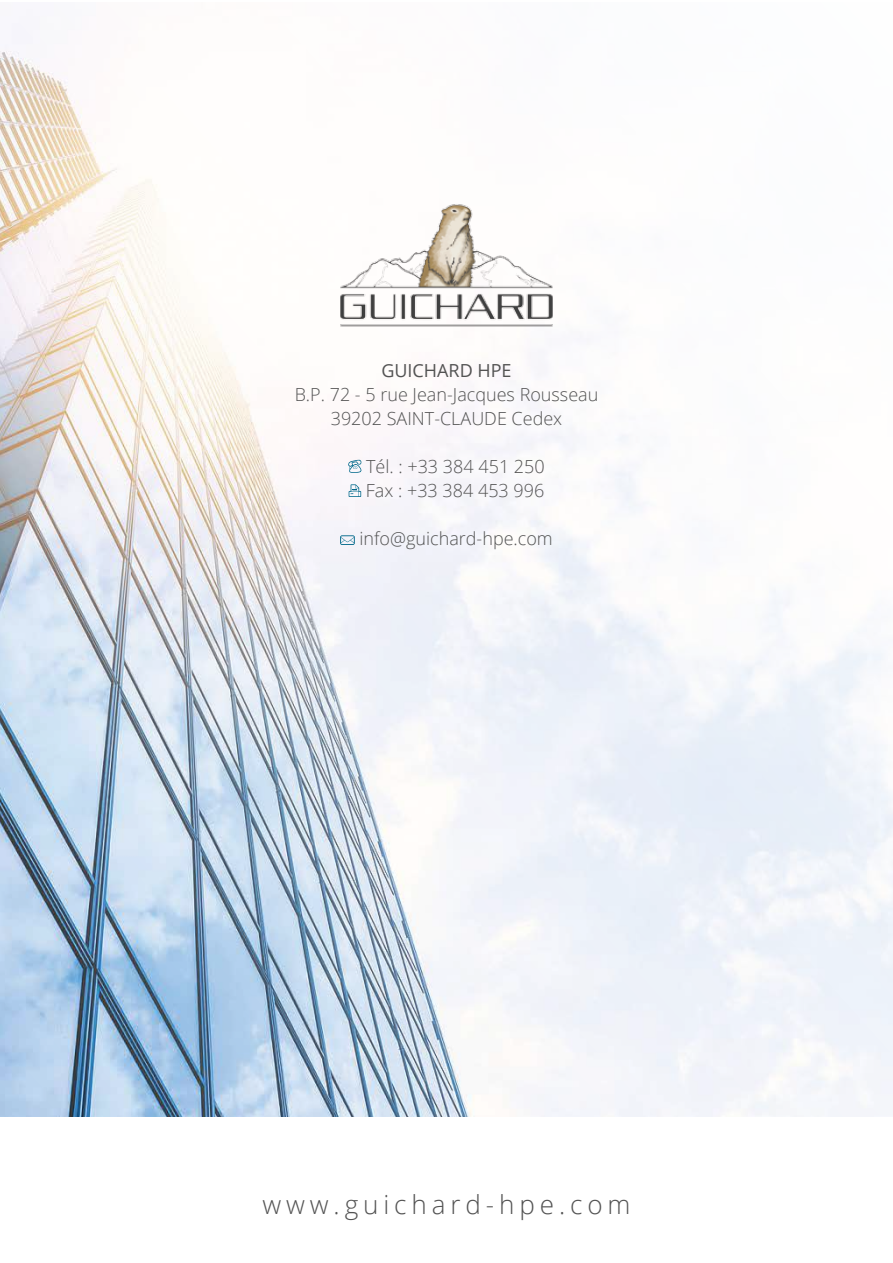
<style>
.page{position:relative;width:893px;height:1263px;background:#fff}
.page>*{position:absolute;margin:0;border:0;box-sizing:border-box;transform-origin:0 0}
.t1{font:300 26.1px "Open Sans";letter-spacing:.19em;color:#535353}
.t2{font:300 18px/24px "Open Sans";color:#535353;text-align:center}
.t3{font:18px "Open Sans";color:#535353}
</style>
<div class="page">
<img style="left:0;top:51px;width:893px;height:1065px">
<img style="left:340px;top:198px;width:213px;height:133px">
<svg style="left:348px;top:460px;width:14px;height:13px"></svg>
<svg style="left:349px;top:484px;width:12px;height:13px"></svg>
<svg style="left:340px;top:535px;width:15px;height:10px"></svg>
<p class="t3" style="left:381px;top:358px;width:69px">GUICHARD</p>
<p class="t3" style="left:477px;top:358px;width:36px">HPE</p>
<p class="t2" style="left:295px;top:382px;width:305px">B.P. 72 - 5 rue Jean-Jacques Rousseau<br>39202 saint-claude Cedex</p>
<p class="t2" style="left:366px;top:454px;width:180px;text-align:left">Tél. : +33 384 451 250<br>Fax : +33 384 453 996</p>
<p class="t2" style="left:359px;top:526px;width:195px">info@guichard-hpe.com</p>
<h1 class="t1" style="left:262px;top:1187px;width:370px">www.guichard-hpe.com</h1>
</div>
